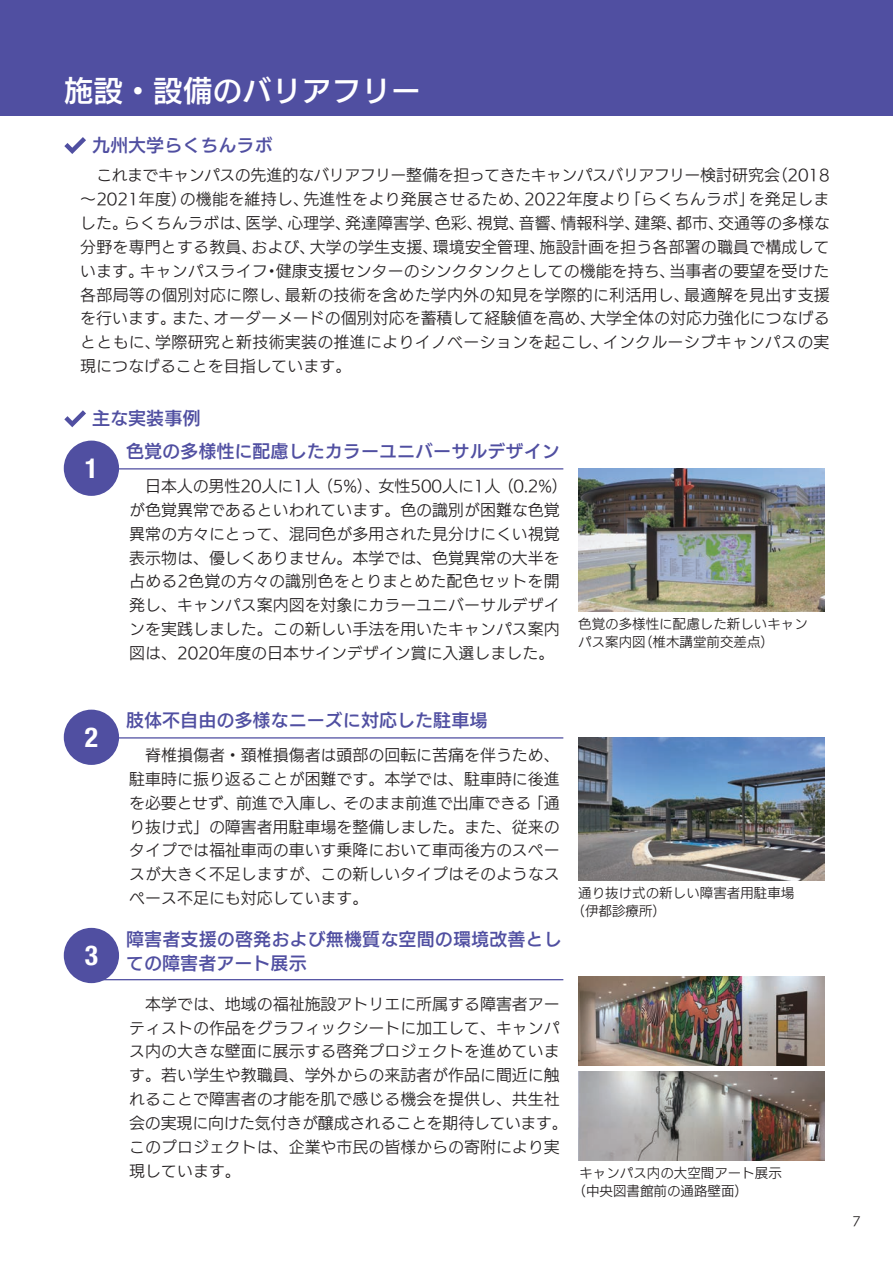
<style>
.page{position:relative;width:893px;height:1263px;background:#fff}
.page>*{position:absolute;margin:0;border:0;box-sizing:border-box;transform-origin:0 0}
.t1{font:29.7px "UD Kakugo Small Pr 6 DB";color:#fff}
.t2{font:700 condensed 27.6px "Helvetica Neue";color:#fff}
.t3{font:18px/24px "UD Kakugo Small Pr 6 DB";color:#504fa1}
.t4{font:15.9px/23.9px "UD Kakugo Small Pr 6 R";color:#231f20;text-align:justify}
.t5{font:13.5px/18px "UD Kakugo Small Pr 6 R";color:#231f20}
.t6{font:12.75px "UD Kakugo Small Pr 6 R";color:#231f20}
</style>
<div class="page">
<div style="left:0;top:0;width:893px;height:116px;background:#504fa1"></div>
<svg style="left:64px;top:137px;width:22px;height:17px"></svg>
<svg style="left:64px;top:410px;width:22px;height:17px"></svg>
<div style="left:64px;top:441px;width:55px;height:55px;background:#504fa1;border-radius:50%"></div>
<hr style="left:119px;top:468px;width:444px;height:1px;background:#504fa1">
<img style="left:578px;top:468px;width:246px;height:143px">
<div style="left:64px;top:710px;width:55px;height:55px;background:#504fa1;border-radius:50%"></div>
<hr style="left:119px;top:737px;width:444px;height:1px;background:#504fa1">
<img style="left:578px;top:737px;width:246px;height:143px">
<div style="left:64px;top:928px;width:55px;height:55px;background:#504fa1;border-radius:50%"></div>
<hr style="left:101px;top:979px;width:462px;height:1px;background:#504fa1">
<img style="left:578px;top:977px;width:246px;height:89px">
<img style="left:578px;top:1072px;width:246px;height:88px">
<h1 class="t1" style="left:64px;top:74px;width:359px">施設・設備のバリアフリー</h1>
<p class="t3" style="left:92px;top:134px;width:182px">九州大学らくちんラボ</p>
<p class="t4" style="left:80px;top:164px;width:751px;text-indent:16px">これまでキャンパスの先進的なバリアフリー整備を担ってきたキャンパスバリアフリー検討研究会（2018～2021年度）の機能を維持し、先進性をより発展させるため、2022年度より「らくちんラボ」を発足しました。らくちんラボは、医学、心理学、発達障害学、色彩、視覚、音響、情報科学、建築、都市、交通等の多様な分野を専門とする教員、および、大学の学生支援、環境安全管理、施設計画を担う各部署の職員で構成しています。キャンパスライフ・健康支援センターのシンクタンクとしての機能を持ち、当事者の要望を受けた各部局等の個別対応に際し、最新の技術を含めた学内外の知見を学際的に利活用し、最適解を見出す支援を行います。また、オーダーメードの個別対応を蓄積して経験値を高め、大学全体の対応力強化につなげるとともに、学際研究と新技術実装の推進によりイノベーションを起こし、インクルーシブキャンパスの実現につなげることを目指しています。</p>
<p class="t3" style="left:92px;top:407px;width:110px">主な実装事例</p>
<h2 class="t2" style="left:85px;top:445px;width:15px">1</h2>
<p class="t3" style="left:126px;top:440px;width:435px">色覚の多様性に配慮したカラーユニバーサルデザイン</p>
<p class="t4" style="left:129px;top:474px;width:440px;text-align:left">　日本人の男性20人に1人（5%）、女性500人に1人（0.2%）が色覚異常であるといわれています。色の識別が困難な色覚異常の方々にとって、混同色が多用された見分けにくい視覚表示物は、優しくありません。本学では、色覚異常の大半を占める2色覚の方々の識別色をとりまとめた配色セットを開発し、キャンパス案内図を対象にカラーユニバーサルデザインを実践しました。この新しい手法を用いたキャンパス案内図は、2020年度の日本サインデザイン賞に入選しました。</p>
<p class="t5" style="left:578px;top:615px;width:231px">色覚の多様性に配慮した新しいキャンパス案内図（椎木講堂前交差点）</p>
<h2 class="t2" style="left:85px;top:714px;width:15px">2</h2>
<h2 class="t2" style="left:85px;top:933px;width:15px">3</h2>
<p class="t3" style="left:126px;top:709px;width:363px">肢体不自由の多様なニーズに対応した駐車場</p>
<p class="t4" style="left:129px;top:743px;width:432px">　脊椎損傷者・頚椎損傷者は頭部の回転に苦痛を伴うため、駐車時に振り返ることが困難です。本学では、駐車時に後進を必要とせず、前進で入庫し、そのまま前進で出庫できる「通り抜け式」の障害者用駐車場を整備しました。また、従来のタイプでは福祉車両の車いす乗降において車両後方のスペースが大きく不足しますが、この新しいタイプはそのようなスペース不足にも対応しています。</p>
<p class="t3" style="left:126px;top:928px;width:437px">障害者支援の啓発および無機質な空間の環境改善としての障害者アート展示</p>
<p class="t4" style="left:129px;top:992px;width:440px;text-align:left">　本学では、地域の福祉施設アトリエに所属する障害者アーティストの作品をグラフィックシートに加工して、キャンパス内の大きな壁面に展示する啓発プロジェクトを進めています。若い学生や教職員、学外からの来訪者が作品に間近に触れることで障害者の才能を肌で感じる機会を提供し、共生社会の実現に向けた気付きが醸成されることを期待しています。このプロジェクトは、企業や市民の皆様からの寄附により実現しています。</p>
<p class="t5" style="left:572px;top:884px;width:224px;text-indent:7px">通り抜け式の新しい障害者用駐車場（伊都診療所）</p>
<p class="t5" style="left:573px;top:1164px;width:211px;text-indent:7px">キャンパス内の大空間アート展示（中央図書館前の通路壁面）</p>
<p class="t6" style="left:853px;top:1214px;width:10px">7</p>
</div>
